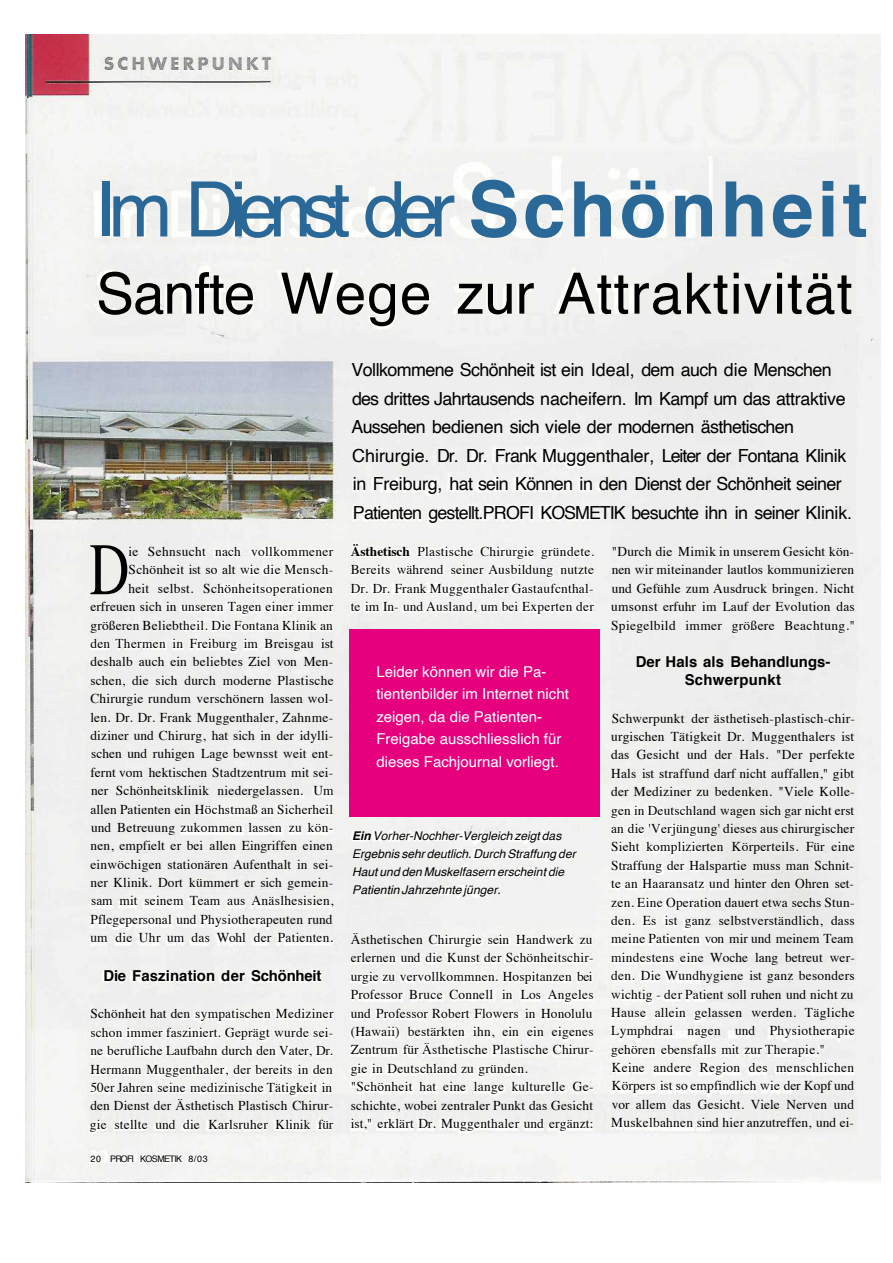
<style>
.page{position:relative;width:893px;height:1263px;background:#fff}
.page>*{position:absolute;margin:0;border:0;box-sizing:border-box;transform-origin:0 0}
.t1{font:76.65px "Helvetica";letter-spacing:-.135em;color:#2a6897}
.t2{font:73.95px "Times";color:#000;scale:.75 1}
.t3{font:57.15px "Helvetica";letter-spacing:.02em;color:#000}
.t4{font:18px/28.5px "Helvetica";letter-spacing:-.035em;color:#000}
.t5{font:15px/22.5px "Helvetica";color:#fff}
.t6{font:700 15px/18px "Helvetica";letter-spacing:.01em;color:#000;text-align:center}
.t7{font:13.5px/18.5px "Times";letter-spacing:.015em;color:#000;text-align:justify}
.t8{font:italic 12px/17.9px "Helvetica";color:#000}
.t9{font:9px "Helvetica";letter-spacing:-.065em;color:#000}
.s1{font-weight:700}
</style>
<div class="page">
<img style="left:26px;top:34px;width:854px;height:1148px">
<div style="left:349px;top:629px;width:251px;height:187px;background:#e6007d"></div>
<h1 class="t1" style="left:95px;top:150px;width:775px">Im Dienst der <span class="s1">Schönheit</span></h1>
<h3 class="t3" style="left:96px;top:249px;width:758px">Sanfte Wege zur Attraktivität</h3>
<h2 class="t2" style="left:89px;top:500px;width:55px">D</h2>
<p class="t7" style="left:90px;top:541px;width:245px;text-align:right">ie Sehnsucht nach vollkommener Schönheit ist so alt wie die Mensch-<br>heit selbst. Schönheitsoperationen erfreuen sich in unseren Tagen einer immer größeren Beliebtheil. Die Fontana Klinik an den Thermen in Freiburg im Breisgau ist deshalb auch ein beliebtes Ziel von Men&shy;schen, die sich durch moderne Plastische Chirurgie rundum verschönern lassen wol&shy;len. Dr. Dr. Frank Muggenthaler, Zahnme&shy;diziner und Chirurg, hat sich in der idylli&shy;schen und ruhigen Lage bewnsst weit ent&shy;fernt vom hektischen Stadtzentrum mit sei&shy;ner Schönheitsklinik niedergelassen. Um allen Patienten ein Höchstmaß an Sicherheil und Betreuung zukommen lassen zu kön&shy;nen, empfielt er bei allen Eingriffen einen einwöchigen stationären Aufenthalt in sei&shy;ner Klinik. Dort kümmert er sich gemein&shy;sam mit seinem Team aus Anäslhesisien, Pflegepersonal und Physiotherapeuten rund um die Uhr um das Wohl der Patienten.</p>
<p class="t6" style="left:103px;top:967px;width:220px">Die Faszination der Schönheit</p>
<p class="t7" style="left:90px;top:1003px;width:245px">Schönheit hat den sympatischen Mediziner schon immer fasziniert. Geprägt wurde sei&shy;ne berufliche Laufbahn durch den Vater, Dr.<br>Hermann Muggenthaler, der bereits in den 50er Jahren seine medizinische Tätigkeit in den Dienst der Ästhetisch Plastisch Chirur&shy;gie stellte und die Karlsruher Klinik für</p>
<p class="t9" style="left:90px;top:1151px;width:119px">20 PROFI KOSMETIK 8/03</p>
<p class="t4" style="left:351px;top:356px;width:502px">Vollkommene Schönheit ist ein Ideal, dem auch die Menschen des drittes Jahrtausends nacheifern. Im Kampf um das attraktive Aussehen bedienen sich viele der modernen ästhetischen Chirurgie. Dr. Dr. Frank Muggenthaler, Leiter der Fontana Klinik in Freiburg, hat sein Können in den Dienst der Schönheit seiner Patienten gestellt.PROFI KOSMETIK besuchte ihn in seiner Klinik.</p>
<p class="t7" style="left:351px;top:541px;width:245px"><span class="s1">Ästhetisch</span> Plastische Chirurgie gründete.<br>Bereits während seiner Ausbildung nutzte Dr. Dr. Frank Muggenthaler Gastaufcnthal&shy;te im In- und Ausland, um bei Experten der</p>
<p class="t7" style="left:611px;top:541px;width:245px">"Durch die Mimik in unserem Gesicht kön&shy;nen wir miteinander lautlos kommunizieren und Gefühle zum Ausdruck bringen. Nicht umsonst erfuhr im Lauf der Evolution das Spiegelbild immer größere Beachtung."</p>
<p class="t6" style="left:636px;top:653px;width:196px">Der Hals als Behandlungs-<br>Schwerpunkt</p>
<p class="t7" style="left:611px;top:708px;width:245px;text-align:left">Schwerpunkt der ästhetiseh-plastisch-chir&shy;urgischen Tätigkeit Dr. Muggenthalers ist das Gesicht und der Hals. "Der perfekte Hals ist straffund darf nicht auffallen," gibt der Mediziner zu bedenken. "Viele Kolle&shy;gen in Deutschland wagen sich gar nicht erst an die 'Verjüngung' dieses aus chirurgischer Sieht komplizierten Körperteils. Für eine Straffung der Halspartie muss man Schnit&shy;te an Haaransatz und hinter den Ohren set&shy;zen. Eine Operation dauert etwa sechs Stun&shy;den. Es ist ganz selbstverständlich, dass meine Patienten von mir und meinem Team mindestens eine Woche lang betreut wer&shy;den. Die Wundhygiene ist ganz besonders wichtig - der Patient soll ruhen und nicht zu Hause allein gelassen werden. Tägliche Lymphdrai nagen und Physiotherapie gehören ebensfalls mit zur Therapie." Keine andere Region des menschlichen Körpers ist so empfindlich wie der Kopf und vor allem das Gesicht. Viele Nerven und Muskelbahnen sind hier anzutreffen, und ei-</p>
<p class="t5" style="left:376px;top:661px;width:194px">Leider können wir die Pa&shy;tientenbilder im Internet nicht zeigen, da die Patienten-<br>Freigabe ausschliesslich für dieses Fachjournal vorliegt.</p>
<p class="t8" style="left:352px;top:827px;width:225px"><span class="s1">Ein</span> Vorher-Nochher-Vergleich zeigt das Ergebnis sehr deutlich. Durch Straffung der Haut und den Muskelfasern erscheint die Patientin Jahrzehnte jünger.</p>
<p class="t7" style="left:351px;top:929px;width:244px;text-align:left">Ästhetischen Chirurgie sein Handwerk zu erlernen und die Kunst der Schönheitschir&shy;urgie zu vervollkommnen. Hospitanzen bei Professor Bruce Connell in Los Angeles und Professor Robert Flowers in Honolulu (Hawaii) bestärkten ihn, ein ein eigenes Zentrum für Ästhetische Plastische Chirur&shy;gie in Deutschland zu gründen.<br>"Schönheit hat eine lange kulturelle Ge&shy;schichte, wobei zentraler Punkt das Gesicht ist," erklärt Dr. Muggenthaler und ergänzt:</p>
</div>
